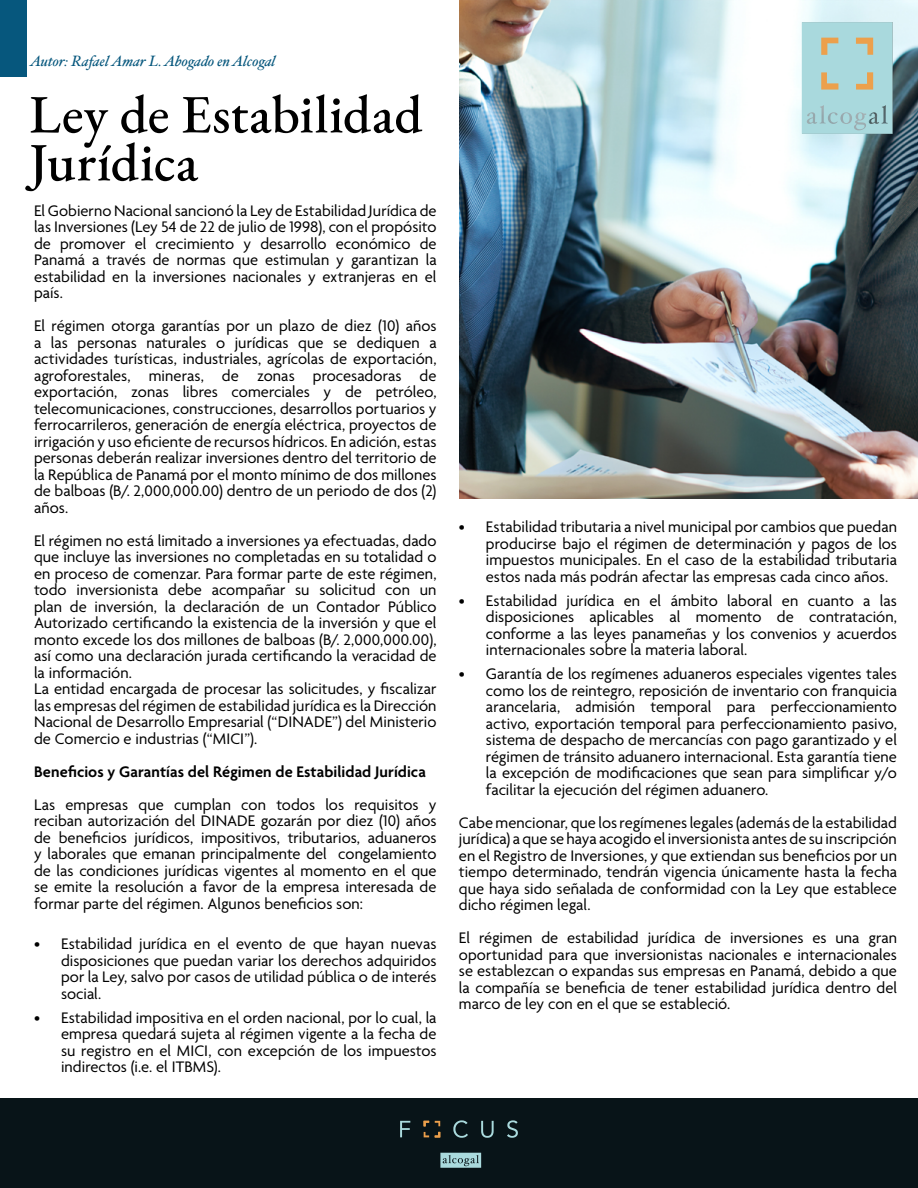
<style>
.page{position:relative;width:918px;height:1188px;background:#fff}
.page>*{position:absolute;margin:0;border:0;box-sizing:border-box;transform-origin:0 0}
.t1{font:500 54px/48px "EB Garamond";letter-spacing:.005em;color:#000}
.t2{font:16.5px/16.5px "Agenda";color:#000;text-align:justify}
.t3{font:600 16.5px "Agenda";letter-spacing:.005em;color:#000}
.t4{font:italic 15px "Hoefler Text";color:#06577d}
</style>
<div class="page">
<div style="left:0;top:0;width:27px;height:76px;background:#06577d"></div>
<div style="left:0;top:1099px;width:918px;height:89px;background:#081418"></div>
<svg style="left:440px;top:1153px;width:41px;height:15px"></svg>
<svg style="left:400px;top:1121px;width:10px;height:16px"></svg>
<svg style="left:453px;top:1120px;width:15px;height:18px"></svg>
<svg style="left:481px;top:1121px;width:13px;height:17px"></svg>
<svg style="left:507px;top:1120px;width:11px;height:18px"></svg>
<svg style="left:424px;top:1121px;width:5px;height:5px"></svg>
<svg style="left:435px;top:1132px;width:5px;height:5px"></svg>
<svg style="left:424px;top:1132px;width:5px;height:5px"></svg>
<svg style="left:435px;top:1121px;width:5px;height:5px"></svg>
<img style="left:459px;top:0;width:459px;height:498px">
<svg style="left:802px;top:22px;width:90px;height:112px;background:#acd2d0"></svg>
<p class="t4" style="left:30px;top:53px;width:247px">Autor: Rafael Amar L. Abogado en Alcogal</p>
<h1 class="t1" style="left:29px;top:90px;width:395px">Ley de Estabilidad<br>Jurídica</h1>
<p class="t2" style="left:34px;top:203px;width:404px">El Gobierno Nacional sancionó la Ley de Estabilidad Jurídica de las Inversiones (Ley 54 de 22 de julio de 1998), con el propósito de promover el crecimiento y desarrollo económico de Panamá a través de normas que estimulan y garantizan la estabilidad en la inversiones nacionales y extranjeras en el país.</p>
<p class="t2" style="left:34px;top:319px;width:404px">El régimen otorga garantías por un plazo de diez (10) años a las personas naturales o jurídicas que se dediquen a actividades turísticas, industriales, agrícolas de exportación, agroforestales, mineras, de zonas procesadoras de exportación, zonas libres comerciales y de petróleo, telecomunicaciones, construcciones, desarrollos portuarios y ferrocarrileros, generación de energía eléctrica, proyectos de irrigación y uso eficiente de recursos hídricos. En adición, estas personas deberán realizar inversiones dentro del territorio de la República de Panamá por el monto mínimo de dos millones de balboas (B/. 2,000,000.00) dentro de un periodo de dos (2) años.</p>
<p class="t2" style="left:34px;top:533px;width:404px;text-align:left">El régimen no está limitado a inversiones ya efectuadas, dado que incluye las inversiones no completadas en su totalidad o en proceso de comenzar. Para formar parte de este régimen, todo inversionista debe acompañar su solicitud con un plan de inversión, la declaración de un Contador Público Autorizado certificando la existencia de la inversión y que el monto excede los dos millones de balboas (B/. 2,000,000.00), así como una declaración jurada certificando la veracidad de la información.<br>La entidad encargada de procesar las solicitudes, y fiscalizar las empresas del régimen de estabilidad jurídica es la Dirección Nacional de Desarrollo Empresarial (“DINADE”) del Ministerio de Comercio e industrias (“MICI”).</p>
<p class="t3" style="left:34px;top:763px;width:393px">Beneficios y Garantías del Régimen de Estabilidad Jurídica</p>
<p class="t2" style="left:34px;top:797px;width:404px">Las empresas que cumplan con todos los requisitos y reciban autorización del DINADE gozarán por diez (10) años de beneficios jurídicos, impositivos, tributarios, aduaneros y laborales que emanan principalmente del congelamiento de las condiciones jurídicas vigentes al momento en el que se emite la resolución a favor de la empresa interesada de formar parte del régimen. Algunos beneficios son:</p>
<p class="t2" style="left:61px;top:937px;width:377px;text-indent:-27px">• Estabilidad jurídica en el evento de que hayan nuevas disposiciones que puedan variar los derechos adquiridos por la Ley, salvo por casos de utilidad pública o de interés social.</p>
<p class="t2" style="left:61px;top:1010px;width:377px;text-indent:-27px">• Estabilidad impositiva en el orden nacional, por lo cual, la empresa quedará sujeta al régimen vigente a la fecha de su registro en el MICI, con excepción de los impuestos indirectos (i.e. el ITBMS).</p>
<p class="t2" style="left:486px;top:520px;width:413px;text-indent:-27px">• Estabilidad tributaria a nivel municipal por cambios que puedan producirse bajo el régimen de determinación y pagos de los impuestos municipales. En el caso de la estabilidad tributaria estos nada más podrán afectar las empresas cada cinco años.</p>
<p class="t2" style="left:486px;top:593px;width:413px;text-indent:-27px">• Estabilidad jurídica en el ámbito laboral en cuanto a las disposiciones aplicables al momento de contratación, conforme a las leyes panameñas y los convenios y acuerdos internacionales sobre la materia laboral.</p>
<p class="t2" style="left:486px;top:667px;width:413px;text-indent:-27px">• Garantía de los regímenes aduaneros especiales vigentes tales como los de reintegro, reposición de inventario con franquicia arancelaria, admisión temporal para perfeccionamiento activo, exportación temporal para perfeccionamiento pasivo, sistema de despacho de mercancías con pago garantizado y el régimen de tránsito aduanero internacional. Esta garantía tiene la excepción de modificaciones que sean para simplificar y/o facilitar la ejecución del régimen aduanero.</p>
<p class="t2" style="left:459px;top:815px;width:440px">Cabe mencionar, que los regímenes legales (además de la estabilidad jurídica) a que se haya acogido el inversionista antes de su inscripción en el Registro de Inversiones, y que extiendan sus beneficios por un tiempo determinado, tendrán vigencia únicamente hasta la fecha que haya sido señalada de conformidad con la Ley que establece dicho régimen legal.</p>
<p class="t2" style="left:459px;top:931px;width:440px">El régimen de estabilidad jurídica de inversiones es una gran oportunidad para que inversionistas nacionales e internacionales se establezcan o expandas sus empresas en Panamá, debido a que la compañía se beneficia de tener estabilidad jurídica dentro del marco de ley con en el que se estableció.</p>
</div>
